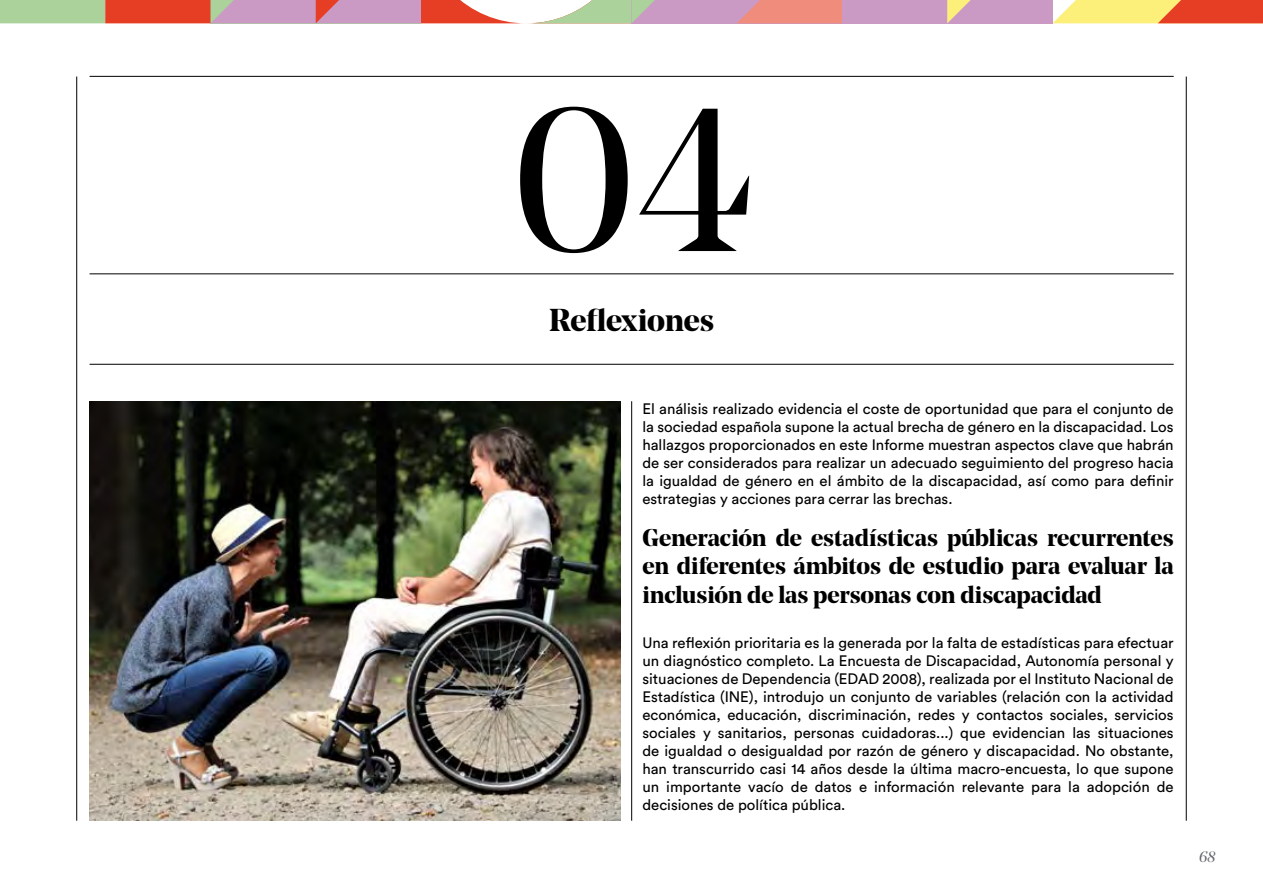
<style>
.page{position:relative;width:1263px;height:893px;background:#fff}
.page>*{position:absolute;margin:0;border:0;box-sizing:border-box;transform-origin:0 0}
.t1{font:202.5px "Noe Display";color:#000}
.t2{font:700 31.5px "Noe Display";letter-spacing:-.015em;color:#000}
.t3{font:700 24px/28.8px "Noe Display";letter-spacing:-.01em;color:#000;text-align:justify}
.t4{font:15px/18px "Circular Std";color:#000;text-align:justify}
.t5{font:italic 15px "Noe Display";color:#61646a}
</style>
<div class="page">
<div style="left:631px;top:0;width:211px;height:23px;background:#ca9ac5"></div>
<svg style="left:0;top:0;width:655px;height:23px"></svg>
<svg style="left:737px;top:0;width:105px;height:23px;background:#eb8d83"></svg>
<div style="left:842px;top:0;width:210px;height:23px;background:#ca9ac5"></div>
<svg style="left:947px;top:0;width:316px;height:23px"></svg>
<hr style="left:76px;top:77px;width:1px;height:744px;background:#000">
<hr style="left:1186px;top:77px;width:1px;height:744px;background:#000">
<hr style="left:90px;top:76px;width:1084px;height:1px;background:#000">
<hr style="left:90px;top:274px;width:1084px;height:1px;background:#000">
<hr style="left:90px;top:364px;width:1084px;height:1px;background:#000">
<hr style="left:631px;top:401px;width:1px;height:420px;background:#000">
<img style="left:90px;top:401px;width:531px;height:420px">
<h2 class="t1" style="left:510px;top:55px;width:243px">04</h2>
<h2 class="t2" style="left:549px;top:300px;width:166px">Reflexiones</h2>
<p class="t4" style="left:642px;top:400px;width:533px">El análisis realizado evidencia el coste de oportunidad que para el conjunto de la sociedad española supone la actual brecha de género en la discapacidad. Los hallazgos proporcionados en este Informe muestran aspectos clave que habrán de ser considerados para realizar un adecuado seguimiento del progreso hacia la igualdad de género en el ámbito de la discapacidad, así como para definir estrategias y acciones para cerrar las brechas.</p>
<h3 class="t3" style="left:642px;top:522px;width:533px">Generación de estadísticas públicas recurrentes en diferentes ámbitos de estudio para evaluar la inclusión de las personas con discapacidad</h3>
<p class="t4" style="left:642px;top:634px;width:533px">Una reflexión prioritaria es la generada por la falta de estadísticas para efectuar un diagnóstico completo. La Encuesta de Discapacidad, Autonomía personal y situaciones de Dependencia (EDAD 2008), realizada por el Instituto Nacional de Estadística (INE), introdujo un conjunto de variables (relación con la actividad económica, educación, discriminación, redes y contactos sociales, servicios sociales y sanitarios, personas cuidadoras...) que evidencian las situaciones de igualdad o desigualdad por razón de género y discapacidad. No obstante, han transcurrido casi 14 años desde la última macro-encuesta, lo que supone un importante vacío de datos e información relevante para la adopción de decisiones de política pública.</p>
<p class="t5" style="left:1199px;top:848px;width:18px">68</p>
</div>
